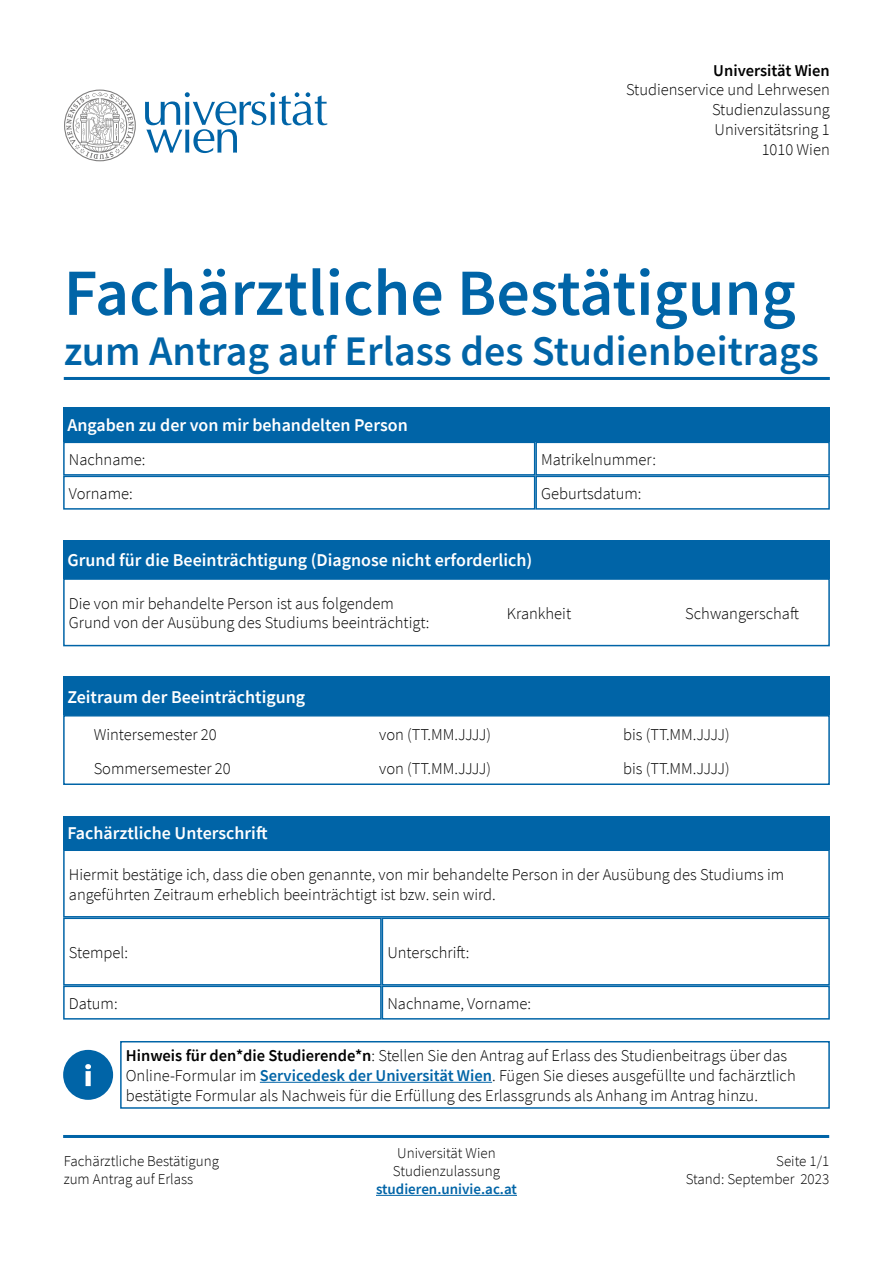
<style>
.page{position:relative;width:893px;height:1263px;background:#fff}
.page>*{position:absolute;margin:0;border:0;box-sizing:border-box;transform-origin:0 0}
.H1_-_Ueberschrift{font:600 66px "Source Sans Pro";color:#0064a7}
.H1_-_Ueberschrift-2{font:600 42px "Source Sans Pro";color:#0064a7}
.H2_-_Ueberschrift{font:600 18px "Source Sans Pro";color:#fff}
.P_-_Fließtext{font:300 16.5px/19.8px "Source Sans Pro";color:#000}
.t1{font:600 16.5px "Source Sans Pro";color:#000}
.t2{font:300 15px/18px "Source Sans Pro";color:#000}
.t3{font:600 15px "Source Sans Pro";color:#0064a7}
.s1{font-weight:600}
.s2{font-weight:600;color:#0064a7}
</style>
<div class="page">
<hr style="left:376px;top:1195px;width:141px;height:1px;background:#0064a7">
<svg style="left:64px;top:90px;width:72px;height:71px"></svg>
<svg style="left:145px;top:92px;width:182px;height:61px"></svg>
<hr style="left:63px;top:1135px;width:766px;height:3px;background:#0064a7">
<hr style="left:64px;top:377px;width:766px;height:3px;background:#0064a7">
<div style="left:63px;top:408px;width:767px;height:34px;background:#0064a7"></div>
<div style="left:63px;top:442px;width:472px;height:34px;border:2px solid #0064a7"></div>
<div style="left:63px;top:476px;width:472px;height:34px;border:2px solid #0064a7"></div>
<div style="left:535px;top:442px;width:295px;height:34px;border:2px solid #0064a7"></div>
<div style="left:535px;top:476px;width:295px;height:34px;border:2px solid #0064a7"></div>
<svg style="left:63px;top:1050px;width:50px;height:50px"></svg>
<hr style="left:260px;top:1082px;width:232px;height:1px;background:#0064a7">
<div style="left:120px;top:1041px;width:710px;height:68px;border:2px solid #0064a7"></div>
<div style="left:63px;top:540px;width:767px;height:38px;background:#0064a7"></div>
<div style="left:63px;top:578px;width:767px;height:68px;border:2px solid #0064a7"></div>
<div style="left:63px;top:816px;width:767px;height:33px;background:#0064a7"></div>
<div style="left:63px;top:985px;width:319px;height:34px;border:2px solid #0064a7"></div>
<div style="left:382px;top:985px;width:448px;height:34px;border:2px solid #0064a7"></div>
<div style="left:63px;top:849px;width:767px;height:68px;border:2px solid #0064a7"></div>
<div style="left:63px;top:917px;width:319px;height:68px;border:2px solid #0064a7"></div>
<div style="left:382px;top:917px;width:448px;height:68px;border:2px solid #0064a7"></div>
<div style="left:63px;top:677px;width:767px;height:38px;background:#0064a7"></div>
<div style="left:63px;top:715px;width:767px;height:70px;border:2px solid #0064a7"></div>
<p class="t1" style="left:713px;top:59px;width:118px">Universität Wien</p>
<p class="P_-_Fließtext" style="left:626px;top:80px;width:205px;text-align:right">Studienservice und Lehrwesen<br>Studienzulassung<br>Universitätsring 1<br>1010 Wien</p>
<h1 class="H1_-_Ueberschrift" style="left:64px;top:250px;width:733px">Fachärztliche Bestätigung</h1>
<h1 class="H1_-_Ueberschrift-2" style="left:64px;top:324px;width:757px">zum Antrag auf Erlass des Studienbeitrags</h1>
<h2 class="H2_-_Ueberschrift" style="left:67px;top:413px;width:342px">Angaben zu der von mir behandelten Person</h2>
<p class="P_-_Fließtext" style="left:69px;top:449px;width:78px">Nachname:</p>
<p class="P_-_Fließtext" style="left:69px;top:483px;width:65px">Vorname:</p>
<p class="P_-_Fließtext" style="left:541px;top:449px;width:116px">Matrikelnummer:</p>
<p class="P_-_Fließtext" style="left:541px;top:483px;width:102px">Geburtsdatum:</p>
<h2 class="H2_-_Ueberschrift" style="left:67px;top:548px;width:466px">Grund für die Beeinträchtigung (Diagnose nicht erforderlich)</h2>
<p class="P_-_Fließtext" style="left:69px;top:593px;width:362px">Die von mir behandelte Person ist aus folgendem<br>Grund von der Ausübung des Studiums beeinträchtigt:</p>
<p class="P_-_Fließtext" style="left:507px;top:603px;width:66px">Krankheit</p>
<p class="P_-_Fließtext" style="left:685px;top:603px;width:115px">Schwangerschaft</p>
<h2 class="H2_-_Ueberschrift" style="left:67px;top:685px;width:239px">Zeitraum der Beeinträchtigung</h2>
<p class="P_-_Fließtext" style="left:94px;top:725px;width:125px">Wintersemester 20</p>
<p class="P_-_Fließtext" style="left:94px;top:759px;width:139px">Sommersemester 20</p>
<h2 class="H2_-_Ueberschrift" style="left:67px;top:821px;width:202px">Fachärztliche Unterschrift</h2>
<p class="P_-_Fließtext" style="left:379px;top:725px;width:113px">von (TT.MM.JJJJ)</p>
<p class="P_-_Fließtext" style="left:623px;top:725px;width:108px">bis (TT.MM.JJJJ)</p>
<p class="P_-_Fließtext" style="left:379px;top:759px;width:113px">von (TT.MM.JJJJ)</p>
<p class="P_-_Fließtext" style="left:623px;top:759px;width:108px">bis (TT.MM.JJJJ)</p>
<p class="P_-_Fließtext" style="left:69px;top:864px;width:717px">Hiermit bestätige ich, dass die oben genannte, von mir behandelte Person in der Ausübung des Studiums im angeführten Zeitraum erheblich beeinträchtigt ist bzw. sein wird.</p>
<p class="P_-_Fließtext" style="left:69px;top:942px;width:61px">Stempel:</p>
<p class="P_-_Fließtext" style="left:387px;top:942px;width:84px">Unterschrift:</p>
<p class="P_-_Fließtext" style="left:69px;top:993px;width:50px">Datum:</p>
<p class="P_-_Fließtext" style="left:387px;top:993px;width:145px">Nachname, Vorname:</p>
<p class="P_-_Fließtext" style="left:126px;top:1046px;width:671px"><span class="s1">Hinweis für den*die Studierende*n</span>: Stellen Sie den Antrag auf Erlass des Studienbeitrags über das<br>Online-Formular im <span class="s2">Servicedesk der Universität Wien</span>. Fügen Sie dieses ausgefüllte und fachärztlich bestätigte Formular als Nachweis für die Erfüllung des Erlassgrunds als Anhang im Antrag hinzu.</p>
<p class="t2" style="left:393px;top:1144px;width:109px">Universität Wien<br>Studienzulassung</p>
<p class="t3" style="left:376px;top:1179px;width:142px">studieren.univie.ac.at</p>
<p class="t2" style="left:64px;top:1151px;width:157px">Fachärztliche Bestätigung zum Antrag auf Erlass</p>
<p class="t2" style="left:686px;top:1151px;width:145px;text-align:right">Seite 1/1<br>Stand: September 2023</p>
</div>
